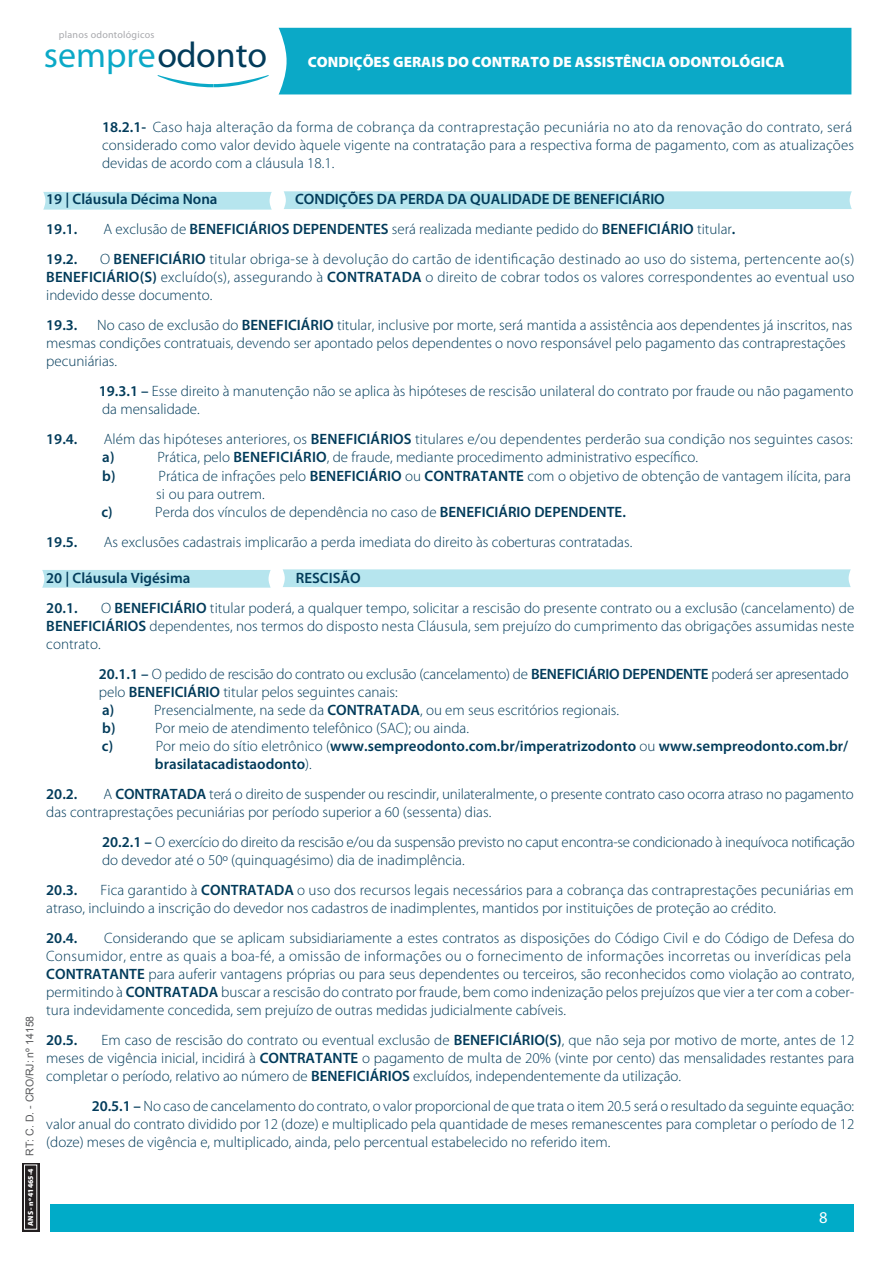
<style>
.page{position:relative;width:893px;height:1263px;background:#fff}
.page>*{position:absolute;margin:0;border:0;box-sizing:border-box;transform-origin:0 0}
.t1{font:35.85px "Myriad Pro";color:#0ba9c7}
.t2{font:16.5px "Myriad Pro";color:#fff}
.t3{font:300 15px/18px "Myriad Pro";color:#023b5a}
.t4{font:600 15px/18px "Myriad Pro";color:#023b5a}
.t5{font:300 15px/18px "Myriad Pro";letter-spacing:-.02em;color:#023b5a}
.t6{font:900 15px "Myriad Pro";color:#fff}
.t7{font:10.65px "Arial";color:#58595b}
.t8{font:10.05px "Myriad Pro";letter-spacing:.025em;color:#a8a9ad}
.t9{font:900 7.5px "Myriad Pro";color:#fff}
.s1{color:#023b5a}
.s2{font-weight:600}
.s3{font-weight:300}
</style>
<div class="page">
<svg style="left:42px;top:570px;width:229px;height:18px;background:#b8e5ee"></svg>
<div style="left:283px;top:569px;width:568px;height:18px;background:#b6e5ee"></div>
<svg style="left:43px;top:192px;width:229px;height:18px;background:#b8e5ee"></svg>
<div style="left:284px;top:191px;width:568px;height:18px;background:#b6e5ee"></div>
<svg style="left:158px;top:75px;width:111px;height:12px"></svg>
<div style="left:279px;top:28px;width:573px;height:67px;background:#0ba9c7"></div>
<div style="left:51px;top:1204px;width:803px;height:27px;background:#00abc8"></div>
<div style="left:22px;top:1163px;width:18px;height:68px;background:#231f20"></div>
<div style="left:24px;top:1165px;width:13px;height:64px;border:1px solid #fff"></div>
<p class="t8" style="left:59px;top:28px;width:97px">planos odontológicos</p>
<h1 class="t1" style="left:44px;top:33px;width:225px">sempre<span class="s1">odonto</span></h1>
<p class="t6" style="left:308px;top:54px;width:478px">CONDIÇÕES GERAIS DO CONTRATO DE ASSISTÊNCIA ODONTOLÓGICA</p>
<p class="t7" style="left:23px;top:1155px;width:141px;rotate:-90deg">RT: C. D. - CRO/RJ: nº 14158</p>
<p class="t9" style="left:26px;top:1226px;width:59px;rotate:-90deg">ANS - nº 41465-4</p>
<p class="t3" style="left:102px;top:119px;width:753px"><span class="s2">18.2.1-</span> Caso haja alteração da forma de cobrança da contraprestação pecuniária no ato da renovação do contrato, será considerado como valor devido àquele vigente na contratação para a respectiva forma de pagamento, com as atualizações devidas de acordo com a cláusula 18.1.</p>
<p class="t4" style="left:46px;top:190px;width:173px">19 | Cláusula Décima Nona</p>
<p class="t4" style="left:295px;top:190px;width:371px">CONDIÇÕES DA PERDA DA QUALIDADE DE BENEFICIÁRIO</p>
<p class="t4" style="left:46px;top:220px;width:33px">19.1.</p>
<p class="t3" style="left:104px;top:221px;width:633px">A exclusão de <span class="s2">BENEFICIÁRIOS DEPENDENTES</span> será realizada mediante pedido do <span class="s2">BENEFICIÁRIO</span> titular<span class="s2">.</span></p>
<p class="t4" style="left:46px;top:250px;width:33px">19.2.</p>
<p class="t3" style="left:46px;top:251px;width:810px;text-align:justify;text-indent:54px">O <span class="s2">BENEFICIÁRIO</span> titular obriga-se à devolução do cartão de identificação destinado ao uso do sistema, pertencente ao(s)<br><span class="s2">BENEFICIÁRIO(S)</span> excluído(s), assegurando à <span class="s2">CONTRATADA</span> o direito de cobrar todos os valores correspondentes ao eventual uso indevido desse documento.</p>
<p class="t4" style="left:46px;top:316px;width:33px">19.3.</p>
<p class="t3" style="left:46px;top:317px;width:808px;text-indent:51px">No caso de exclusão do <span class="s2">BENEFICIÁRIO</span> titular, inclusive por morte, será mantida a assistência aos dependentes já inscritos, nas mesmas condições contratuais, devendo ser apontado pelos dependentes o novo responsável pelo pagamento das contraprestações pecuniárias.</p>
<p class="t3" style="left:99px;top:383px;width:756px"><span class="s2">19.3.1 –</span> Esse direito à manutenção não se aplica às hipóteses de rescisão unilateral do contrato por fraude ou não pagamento da mensalidade.</p>
<p class="t4" style="left:46px;top:430px;width:33px">19.4.</p>
<p class="t3" style="left:102px;top:431px;width:752px">Além das hipóteses anteriores, os <span class="s2">BENEFICIÁRIOS</span> titulares e/ou dependentes perderão sua condição nos seguintes casos: <span class="s2">a)</span></p>
<p class="t3" style="left:157px;top:449px;width:542px">Prática, pelo <span class="s2">BENEFICIÁRIO</span>, de fraude, mediante procedimento administrativo específico.</p>
<p class="t4" style="left:102px;top:466px;width:15px">b)</p>
<p class="t3" style="left:156px;top:467px;width:696px">Prática de infrações pelo <span class="s2">BENEFICIÁRIO</span> ou <span class="s2">CONTRATANTE</span> com o objetivo de obtenção de vantagem ilícita, para si ou para outrem.</p>
<p class="t4" style="left:101px;top:502px;width:13px">c)</p>
<p class="t3" style="left:155px;top:503px;width:472px">Perda dos vínculos de dependência no caso de <span class="s2">BENEFICIÁRIO DEPENDENTE.</span></p>
<p class="t4" style="left:46px;top:532px;width:33px">19.5.</p>
<p class="t3" style="left:104px;top:533px;width:530px">As exclusões cadastrais implicarão a perda imediata do direito às coberturas contratadas.</p>
<p class="t4" style="left:46px;top:568px;width:146px">20 | Cláusula Vigésima</p>
<p class="t4" style="left:296px;top:568px;width:66px">RESCISÃO</p>
<p class="t4" style="left:46px;top:598px;width:33px">20.1.</p>
<p class="t3" style="left:46px;top:599px;width:810px;text-align:justify;text-indent:55px">O <span class="s2">BENEFICIÁRIO</span> titular poderá, a qualquer tempo, solicitar a rescisão do presente contrato ou a exclusão (cancelamento) de <span class="s2">BENEFICIÁRIOS</span> dependentes, nos termos do disposto nesta Cláusula, sem prejuízo do cumprimento das obrigações assumidas neste contrato.</p>
<p class="t3" style="left:99px;top:665px;width:751px"><span class="s2">20.1.1 –</span> O pedido de rescisão do contrato ou exclusão (cancelamento) de <span class="s2">BENEFICIÁRIO DEPENDENTE</span> poderá ser apresentado pelo <span class="s2">BENEFICIÁRIO</span> titular pelos seguintes canais:<br><span class="s2">a)</span></p>
<p class="t3" style="left:154px;top:701px;width:467px">Presencialmente, na sede da <span class="s2">CONTRATADA</span>, ou em seus escritórios regionais.</p>
<p class="t4" style="left:102px;top:718px;width:15px">b)</p>
<p class="t3" style="left:155px;top:719px;width:315px">Por meio de atendimento telefônico (SAC); ou ainda.</p>
<p class="t4" style="left:102px;top:736px;width:13px">c)</p>
<p class="t4" style="left:155px;top:736px;width:695px"><span class="s3">Por meio do sítio eletrônico (</span>www.sempreodonto.com.br/imperatrizodonto <span class="s3">ou</span> www.sempreodonto.com.br/ brasilatacadistaodonto<span class="s3">).</span></p>
<p class="t3" style="left:46px;top:785px;width:809px;text-indent:57px">A <span class="s2">CONTRATADA</span> terá o direito de suspender ou rescindir, unilateralmente, o presente contrato caso ocorra atraso no pagamento das contraprestações pecuniárias por período superior a 60 (sessenta) dias.</p>
<p class="t5" style="left:102px;top:833px;width:754px"><span class="s2">20.2.1 –</span> O exercício do direito da rescisão e/ou da suspensão previsto no caput encontra-se condicionado à inequívoca notificação do devedor até o 50º (quinquagésimo) dia de inadimplência.</p>
<p class="t4" style="left:46px;top:880px;width:33px">20.3.</p>
<p class="t4" style="left:46px;top:784px;width:33px">20.2.</p>
<p class="t3" style="left:46px;top:881px;width:809px;text-indent:54px">Fica garantido à <span class="s2">CONTRATADA</span> o uso dos recursos legais necessários para a cobrança das contraprestações pecuniárias em atraso, incluindo a inscrição do devedor nos cadastros de inadimplentes, mantidos por instituições de proteção ao crédito.</p>
<p class="t4" style="left:46px;top:928px;width:33px">20.4.</p>
<p class="t3" style="left:46px;top:929px;width:810px;text-indent:58px">Considerando que se aplicam subsidiariamente a estes contratos as disposições do Código Civil e do Código de Defesa do Consumidor, entre as quais a boa-fé, a omissão de informações ou o fornecimento de informações incorretas ou inverídicas pela <span class="s2">CONTRATANTE</span> para auferir vantagens próprias ou para seus dependentes ou terceiros, são reconhecidos como violação ao contrato, permitindo à <span class="s2">CONTRATADA</span> buscar a rescisão do contrato por fraude, bem como indenização pelos prejuízos que vier a ter com a cober&shy;tura indevidamente concedida, sem prejuízo de outras medidas judicialmente cabíveis.</p>
<p class="t4" style="left:46px;top:1030px;width:33px">20.5.</p>
<p class="t3" style="left:46px;top:1031px;width:810px;text-align:justify;text-indent:55px">Em caso de rescisão do contrato ou eventual exclusão de <span class="s2">BENEFICIÁRIO(S)</span>, que não seja por motivo de morte, antes de 12 meses de vigência inicial, incidirá à <span class="s2">CONTRATANTE</span> o pagamento de multa de 20% (vinte por cento) das mensalidades restantes para completar o período, relativo ao número de <span class="s2">BENEFICIÁRIOS</span> excluídos, independentemente da utilização.</p>
<p class="t3" style="left:46px;top:1097px;width:810px;text-align:justify;text-indent:45px"><span class="s2">20.5.1 –</span> No caso de cancelamento do contrato, o valor proporcional de que trata o item 20.5 será o resultado da seguinte equação: valor anual do contrato dividido por 12 (doze) e multiplicado pela quantidade de meses remanescentes para completar o período de 12 (doze) meses de vigência e, multiplicado, ainda, pelo percentual estabelecido no referido item.</p>
<p class="t2" style="left:819px;top:1207px;width:10px">8</p>
</div>
